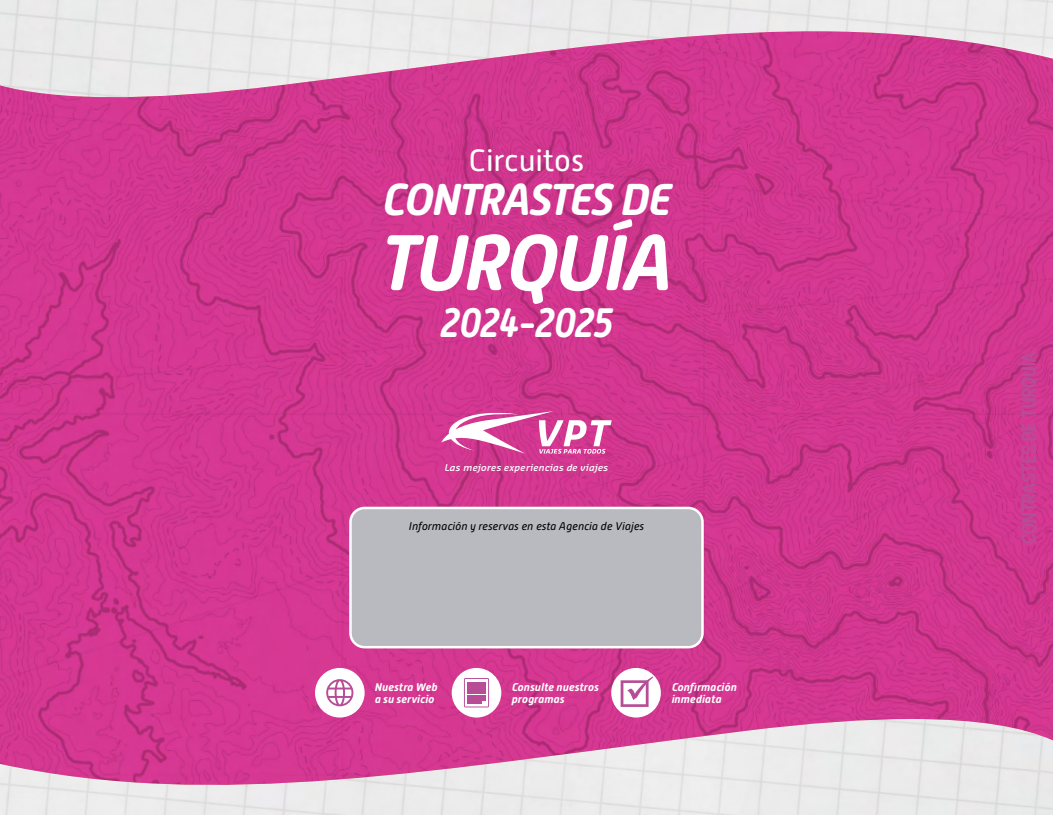
<style>
.page{position:relative;width:1053px;height:815px;background:#fff}
.page>*{position:absolute;margin:0;border:0;box-sizing:border-box;transform-origin:0 0}
.t1{font:italic 700 78.75px "Alwyn New Rounded";letter-spacing:-.035em;color:#fff}
.t2{font:italic 700 44.62px "Alwyn New Rounded";letter-spacing:-.045em;color:#fff}
.t3{font:italic 700 41.12px "Alwyn New Rounded";letter-spacing:-.015em;color:#fff;scale:.9 1}
.t4{font:30.75px "Alwyn New Rounded";letter-spacing:-.01em;color:#fff}
.t5{font:20px "New Era Casual";letter-spacing:.005em;color:#b74d97}
.t6{font:italic 700 11.25px/12.5px "Alwyn New Rounded";letter-spacing:.01em;color:#fff}
.t7{font:italic 11.25px "Alwyn New Rounded";letter-spacing:.005em;color:#000}
.t8{font:italic 600 9.12px "Sansa Pro";letter-spacing:.035em;color:#fff}
</style>
<div class="page">
<img style="left:0;top:137px;width:1052px;height:542px">
<svg style="left:0;top:103px;width:1052px;height:34px;background:#cf358d"></svg>
<img style="left:0;top:0;width:1052px;height:103px">
<svg style="left:0;top:679px;width:1052px;height:40px;background:#d0368e"></svg>
<img style="left:0;top:719px;width:1052px;height:96px">
<div style="left:315px;top:668px;width:49px;height:50px;background:#fff;border-radius:50%"></div>
<svg style="left:326px;top:679px;width:27px;height:27px"></svg>
<div style="left:451px;top:668px;width:50px;height:50px;background:#fff;border-radius:50%"></div>
<svg style="left:464px;top:678px;width:25px;height:29px"></svg>
<hr style="left:467px;top:701px;width:15px;height:3px;background:#b74d97">
<div style="left:611px;top:668px;width:49px;height:50px;background:#fff;border-radius:50%"></div>
<svg style="left:620px;top:676px;width:33px;height:31px"></svg>
<svg style="left:441px;top:411px;width:170px;height:43px"></svg>
<div style="left:350px;top:508px;width:352px;height:139px;background:#b9babf;border-radius:14px"></div>
<div style="left:349px;top:507px;width:354px;height:141px;border:2px solid #fff;border-radius:14px"></div>
<h3 class="t4" style="left:469px;top:144px;width:117px">Circuitos</h3>
<h2 class="t2" style="left:382px;top:174px;width:290px">CONTRASTES DE</h2>
<h1 class="t1" style="left:379px;top:217px;width:296px">TURQUÍA</h1>
<h3 class="t3" style="left:440px;top:298px;width:193px">2024-2025</h3>
<p class="t8" style="left:444px;top:462px;width:165px">Las mejores experiencias de viajes</p>
<p class="t7" style="left:409px;top:520px;width:236px">Información y reservas en esta Agencia de Viajes</p>
<p class="t6" style="left:375px;top:681px;width:64px">Nuestra Web a su servicio</p>
<p class="t6" style="left:511px;top:681px;width:88px">Consulte nuestros programas</p>
<p class="t6" style="left:671px;top:681px;width:67px">Confirmación inmediata</p>
<h3 class="t5" style="left:1016px;top:544px;width:193px;rotate:-90deg">CONTRASTES DE TURQUÍA</h3>
</div>
